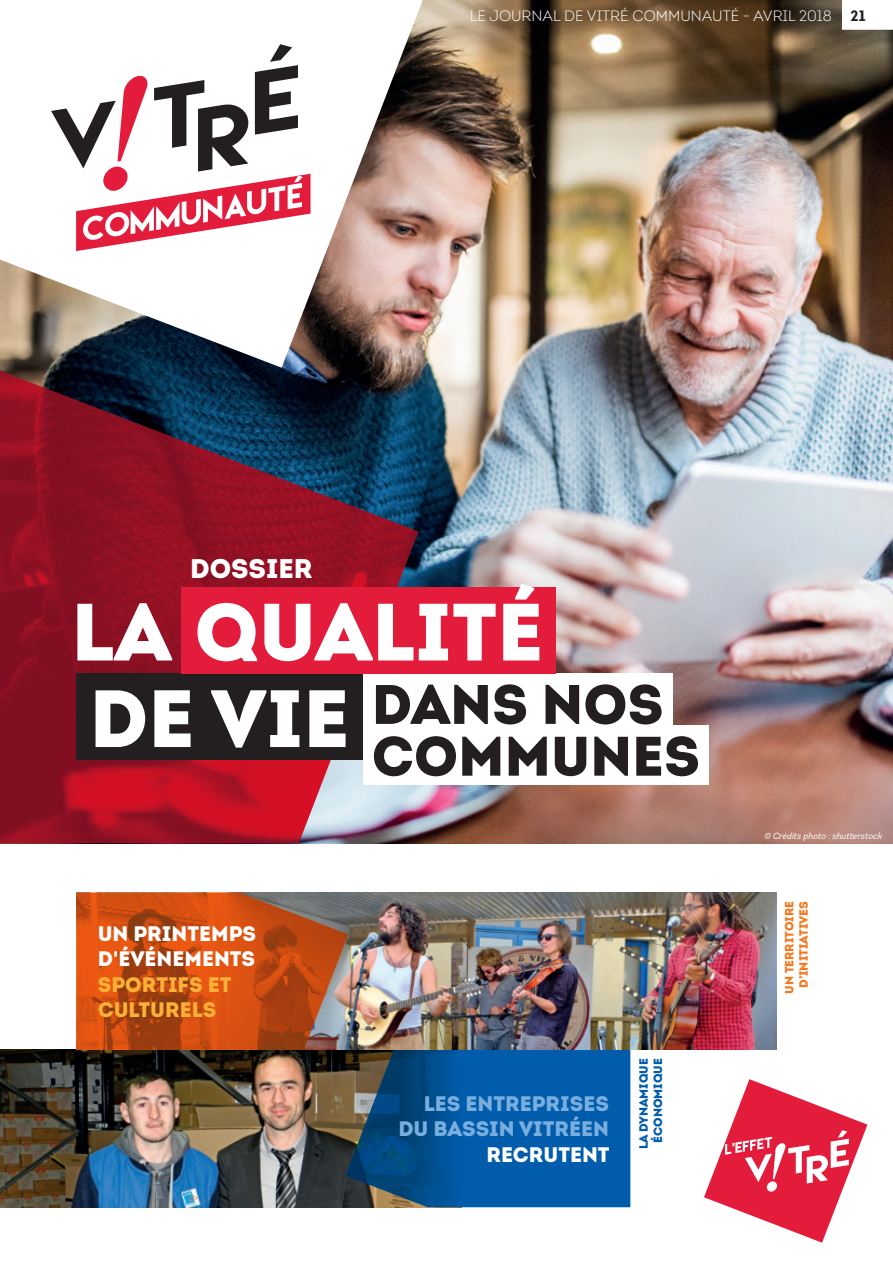
<style>
.page{position:relative;width:893px;height:1263px;background:#fff}
.page>*{position:absolute;margin:0;border:0;box-sizing:border-box;transform-origin:0 0}
.t1{font:900 81px "Intro";color:#fff}
.t2{font:900 55.65px/51.8px "Intro";color:#231f20}
.t3{font:900 27px "Intro";color:#fff}
.t4{font:900 21px/25.2px "Intro";color:#fff}
.t5{font:900 21px/25.2px "Intro";color:#79aede;text-align:right}
.t6{font:900 21px/25.2px "Intro";color:#fbb036}
.t7{font:300 15px "Intro Condensed";color:#fff;scale:1.16 1}
.t8{font:900 12px/14.4px "Intro";color:#f47921;text-align:center}
.t9{font:900 12px/14.4px "Intro";color:#015dac;text-align:center}
.t10{font:italic 9px "Intro Condensed";color:#fff;scale:1.12 1}
.s1{font-weight:700;color:#231f20}
.s2{font-size:81px;color:#fff}
</style>
<div class="page">
<img style="left:0;top:0;width:893px;height:843px">
<svg style="left:704px;top:1079px;width:163px;height:164px"></svg>
<svg style="left:0;top:0;width:423px;height:368px"></svg>
<svg style="left:51px;top:44px;width:260px;height:207px"></svg>
<div style="left:842px;top:0;width:51px;height:30px;background:#fff"></div>
<img style="left:0;top:1050px;width:76px;height:157px">
<img style="left:0;top:371px;width:418px;height:472px">
<img style="left:630px;top:892px;width:146px;height:158px">
<img style="left:76px;top:892px;width:554px;height:315px">
<img style="left:76px;top:892px;width:272px;height:158px">
<div style="left:77px;top:673px;width:286px;height:87px;background:#231f20"></div>
<div style="left:363px;top:673px;width:309px;height:60px;background:#fff"></div>
<div style="left:363px;top:725px;width:346px;height:59px;background:#fff"></div>
<div style="left:182px;top:587px;width:374px;height:86px;background:#e41c3b"></div>
<p class="t7" style="left:470px;top:7px;width:343px">LE JOURNAL DE VITRÉ COMMUNAUTÉ - AVRIL 2018 <span class="s1">21</span></p>
<h3 class="t3" style="left:190px;top:551px;width:124px">DOSSIER</h3>
<h1 class="t1" style="left:71px;top:579px;width:474px">LA QUALITÉ</h1>
<h2 class="t2" style="left:372px;top:678px;width:330px;text-indent:-282px"><span class="s2">DE VIE</span> DANS NOS<br>COMMUNES</h2>
<h3 class="t4" style="left:98px;top:921px;width:160px">UN PRINTEMPS<br>D'ÉVÉNEMENTS</h3>
<h3 class="t6" style="left:98px;top:971px;width:135px">SPORTIFS ET<br>CULTURELS</h3>
<h3 class="t5" style="left:398px;top:1091px;width:212px">LES ENTREPRISES<br>DU BASSIN VITRÉEN</h3>
<h3 class="t4" style="left:486px;top:1141px;width:125px">RECRUTENT</h3>
<p class="t9" style="left:636px;top:1149px;width:93px;rotate:-90deg">LA DYNAMIQUE<br>ÉCONOMIQUE</p>
<p class="t10" style="left:764px;top:831px;width:107px">© Crédits photo : shutterstock</p>
<p class="t8" style="left:782px;top:993px;width:94px;rotate:-90deg">UN TERRITOIRE<br>D’INITIATIVES</p>
</div>
